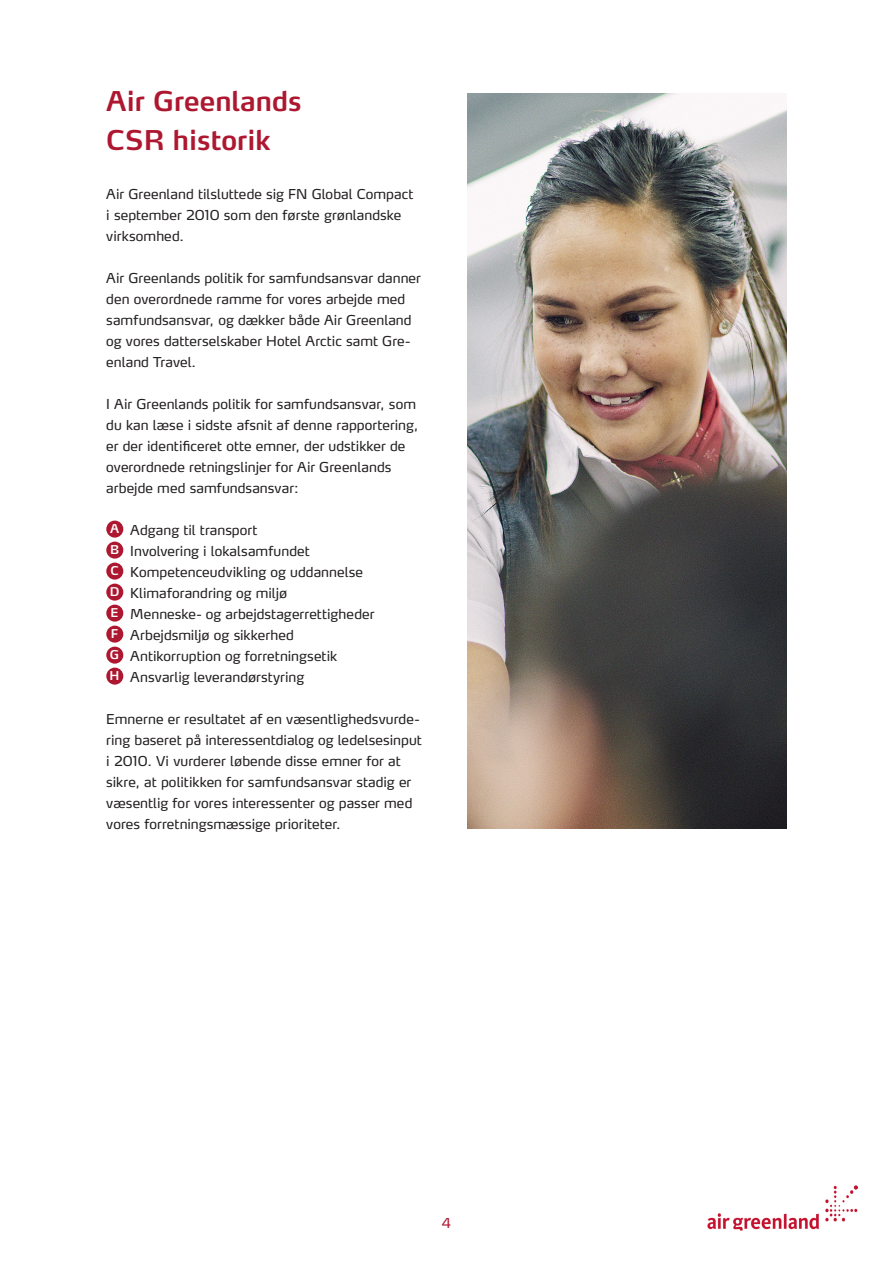
<style>
.page{position:relative;width:893px;height:1263px;background:#fff}
.page>*{position:absolute;margin:0;border:0;box-sizing:border-box;transform-origin:0 0}
.t1{font:600 27px/39px "Max LF";color:#ad1730}
.t2{font:13.5px/21px "Max LF";letter-spacing:.005em;color:#231f20}
.t3{font:13.5px "Max LF";color:#ad1730}
.s1{font-weight:600;font-size:12px;color:#fff}
</style>
<div class="page">
<img style="left:707px;top:1185px;width:150px;height:45px">
<div style="left:106px;top:521px;width:17px;height:17px;background:#ad1730;border-radius:50%"></div>
<div style="left:106px;top:542px;width:17px;height:17px;background:#ad1730;border-radius:50%"></div>
<div style="left:106px;top:563px;width:17px;height:17px;background:#ad1730;border-radius:50%"></div>
<div style="left:106px;top:584px;width:17px;height:17px;background:#ad1730;border-radius:50%"></div>
<div style="left:106px;top:605px;width:17px;height:17px;background:#ad1730;border-radius:50%"></div>
<div style="left:106px;top:626px;width:17px;height:17px;background:#ad1730;border-radius:50%"></div>
<div style="left:106px;top:647px;width:17px;height:17px;background:#ad1730;border-radius:50%"></div>
<div style="left:106px;top:668px;width:17px;height:17px;background:#ad1730;border-radius:50%"></div>
<img style="left:468px;top:94px;width:319px;height:735px">
<h1 class="t1" style="left:106px;top:81px;width:197px">Air Greenlands<br>CSR historik</h1>
<p class="t2" style="left:106px;top:183px;width:309px">Air Greenland tilsluttede sig FN Global Compact i september 2010 som den første grønlandske virksomhed.</p>
<p class="t2" style="left:106px;top:267px;width:316px">Air Greenlands politik for samfundsansvar danner den overordnede ramme for vores arbejde med samfundsansvar, og dækker både Air Greenland og vores datterselskaber Hotel Arctic samt Gre&shy;enland Travel.</p>
<p class="t2" style="left:106px;top:393px;width:314px">I Air Greenlands politik for samfundsansvar, som du kan læse i sidste afsnit af denne rapportering, er der identificeret otte emner, der udstikker de overordnede retningslinjer for Air Greenlands arbejde med samfundsansvar:</p>
<p class="t2" style="left:110px;top:519px;width:266px"><span class="s1">A</span> Adgang til transport<br><span class="s1">B</span> Involvering i lokalsamfundet<br><span class="s1">C</span> Kompetenceudvikling og uddannelse<br><span class="s1">D</span> Klimaforandring og miljø<br><span class="s1">E</span> Menneske- og arbejdstagerrettigheder<br><span class="s1">F</span> Arbejdsmiljø og sikkerhed<br><span class="s1">G</span> Antikorruption og forretningsetik<br><span class="s1">H</span> Ansvarlig leverandørstyring</p>
<p class="t2" style="left:106px;top:708px;width:317px">Emnerne er resultatet af en væsentlighedsvurde&shy;ring baseret på interessentdialog og ledelsesinput i 2010. Vi vurderer løbende disse emner for at sikre, at politikken for samfundsansvar stadig er væsentlig for vores interessenter og passer med vores forretningsmæssige prioriteter.</p>
<p class="t3" style="left:442px;top:1214px;width:11px">4</p>
</div>
